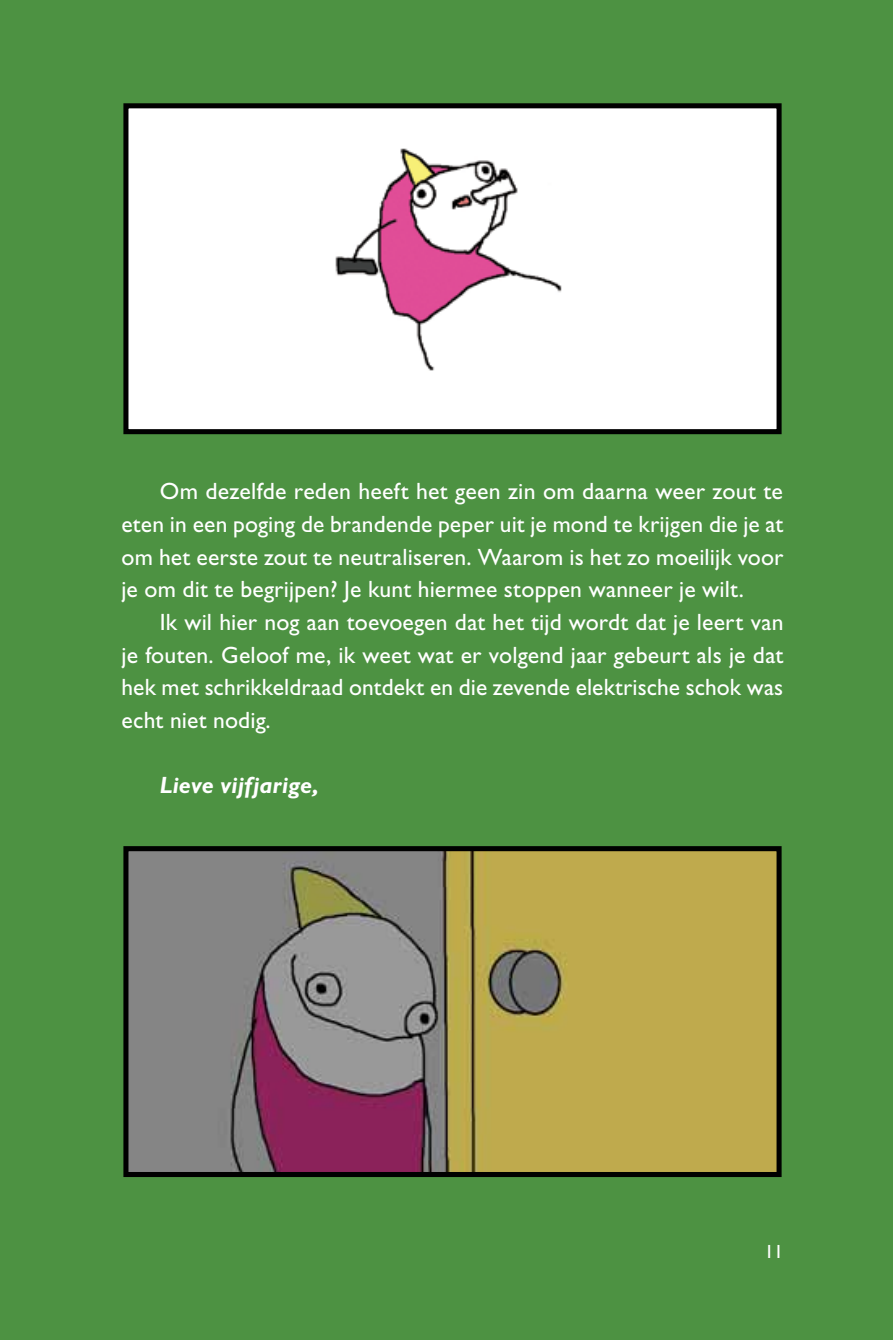
<style>
.page{position:relative;width:893px;height:1340px;background:#fff}
.page>*{position:absolute;margin:0;border:0;box-sizing:border-box;transform-origin:0 0}
.t1{font:23.62px/32.6px "Gill Sans Std";letter-spacing:.005em;color:#fff;text-align:justify}
.t2{font:italic 700 23.62px "Gill Sans Std";letter-spacing:.01em;color:#fff}
.t3{font:19.12px "Gill Sans Std";color:#fff}
</style>
<div class="page">
<div style="left:0;top:0;width:893px;height:1339px;background:#4d9242"></div>
<div style="left:129px;top:109px;width:647px;height:319px;background:#fff"></div>
<div style="left:123px;top:103px;width:659px;height:331px;border:5px solid #000"></div>
<img style="left:129px;top:852px;width:647px;height:318px">
<div style="left:123px;top:846px;width:659px;height:330px;border:5px solid #000"></div>
<p class="t1" style="left:122px;top:475px;width:663px;text-indent:38px">Om dezelfde reden heeft het geen zin om daarna weer zout te eten in een poging de brandende peper uit je mond te krijgen die je at om het eerste zout te neutraliseren. Waarom is het zo moeilijk voor je om dit te begrijpen? Je kunt hiermee stoppen wanneer je wilt.</p>
<p class="t1" style="left:122px;top:606px;width:663px;text-indent:38px">Ik wil hier nog aan toevoegen dat het tijd wordt dat je leert van je fouten. Geloof me, ik weet wat er volgend jaar gebeurt als je dat hek met schrikkeldraad ontdekt en die zevende elektrische schok was echt niet nodig.</p>
<p class="t2" style="left:160px;top:771px;width:161px">Lieve vijfjarige,</p>
<p class="t3" style="left:764px;top:1240px;width:21px">11</p>
</div>
